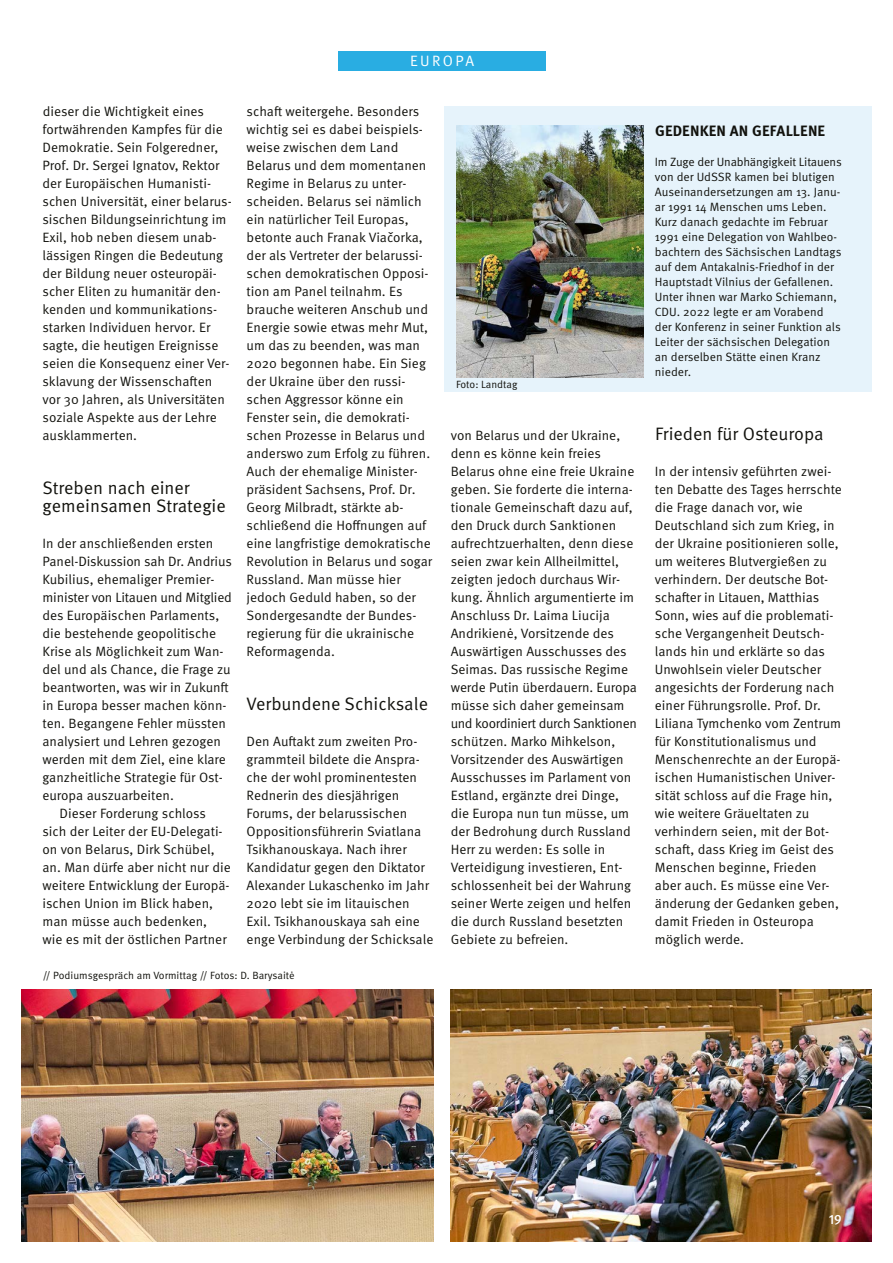
<style>
.page{position:relative;width:893px;height:1263px;background:#fff}
.page>*{position:absolute;margin:0;border:0;box-sizing:border-box;transform-origin:0 0}
.t1{font:18px/18px "Meta Pro Norm";color:#12120d}
.t2{font:700 15px "Meta Pro";letter-spacing:.01em;color:#12120d}
.t3{font:15px "Meta Pro Norm";letter-spacing:.16em;color:#fff}
.t4{font:13.5px/18px "Meta Pro Norm";color:#12120d}
.t5{font:500 13.5px "Meta Pro";color:#fff}
.t6{font:12px/15px "Meta Pro Norm";color:#12120d}
.t7{font:10.5px "Meta Pro Norm";color:#12120d}
</style>
<div class="page">
<div style="left:444px;top:106px;width:428px;height:286px;background:#e6f3fb"></div>
<img style="left:456px;top:125px;width:187px;height:252px">
<img style="left:21px;top:989px;width:413px;height:253px">
<img style="left:451px;top:989px;width:421px;height:253px">
<div style="left:338px;top:51px;width:208px;height:20px;background:#29ade2"></div>
<p class="t3" style="left:380px;top:50px;width:125px">SONDERTHEMA</p>
<p class="t3" style="left:410px;top:50px;width:66px">EUROPA</p>
<p class="t4" style="left:43px;top:101px;width:191px">dieser die Wichtigkeit eines fortwährenden Kampfes für die<br>Demokratie. Sein Folgeredner,<br>Prof. Dr. Sergei Ignatov, Rektor der Europäischen Humanisti&shy;schen Universität, einer belarus&shy;sischen Bildungseinrichtung im<br>Exil, hob neben diesem unab&shy;lässigen Ringen die Bedeutung der Bildung neuer osteuropäi&shy;scher Eliten zu humanitär den&shy;kenden und kommunikations&shy;starken Individuen hervor. Er sagte, die heutigen Ereignisse seien die Konsequenz einer Ver&shy;sklavung der Wissenschaften vor 30 Jahren, als Universitäten soziale Aspekte aus der Lehre ausklammerten.</p>
<h3 class="t1" style="left:43px;top:477px;width:185px">Streben nach einer gemeinsamen Strategie</h3>
<p class="t4" style="left:43px;top:533px;width:191px">In der anschließenden ersten<br>Panel-Diskussion sah Dr. Andrius<br>Kubilius, ehemaliger Premier&shy;minister von Litauen und Mitglied des Europäischen Parlaments, die bestehende geopolitische<br>Krise als Möglichkeit zum Wan&shy;del und als Chance, die Frage zu beantworten, was wir in Zukunft in Europa besser machen könn&shy;ten. Begangene Fehler müssten analysiert und Lehren gezogen werden mit dem Ziel, eine klare ganzheitliche Strategie für Ost&shy;europa auszuarbeiten.</p>
<p class="t4" style="left:43px;top:803px;width:190px;text-indent:17px">Dieser Forderung schloss sich der Leiter der EU-Delegati&shy;on von Belarus, Dirk Schübel, an. Man dürfe aber nicht nur die weitere Entwicklung der Europä&shy;ischen Union im Blick haben, man müsse auch bedenken,<br>wie es mit der östlichen Partner</p>
<p class="t4" style="left:247px;top:101px;width:187px">schaft weitergehe. Besonders wichtig sei es dabei beispiels&shy;weise zwischen dem Land<br>Belarus und dem momentanen<br>Regime in Belarus zu unter&shy;scheiden. Belarus sei nämlich ein natürlicher Teil Europas, betonte auch Franak Viačorka, der als Vertreter der belarussi&shy;schen demokratischen Opposi&shy;tion am Panel teilnahm. Es brauche weiteren Anschub und<br>Energie sowie etwas mehr Mut, um das zu beenden, was man<br>2020 begonnen habe. Ein Sieg der Ukraine über den russi&shy;schen Aggressor könne ein<br>Fenster sein, die demokrati&shy;schen Prozesse in Belarus und anderswo zum Erfolg zu führen.<br>Auch der ehemalige Minister&shy;präsident Sachsens, Prof. Dr.<br>Georg Milbradt, stärkte ab&shy;schließend die Hoffnungen auf eine langfristige demokratische<br>Revolution in Belarus und sogar<br>Russland. Man müsse hier jedoch Geduld haben, so der<br>Sondergesandte der Bundes&shy;regierung für die ukrainische<br>Reformagenda.</p>
<h3 class="t1" style="left:247px;top:693px;width:183px">Verbundene Schicksale</h3>
<p class="t4" style="left:247px;top:731px;width:188px">Den Auftakt zum zweiten Pro&shy;grammteil bildete die Anspra&shy;che der wohl prominentesten<br>Rednerin des diesjährigen<br>Forums, der belarussischen<br>Oppositionsführerin Sviatlana<br>Tsikhanouskaya. Nach ihrer<br>Kandidatur gegen den Diktator<br>Alexander Lukaschenko im Jahr<br>2020 lebt sie im litauischen<br>Exil. Tsikhanouskaya sah eine enge Verbindung der Schicksale</p>
<p class="t7" style="left:456px;top:376px;width:63px">Foto: Landtag</p>
<h2 class="t2" style="left:655px;top:119px;width:172px">GEDENKEN AN GEFALLENE</h2>
<p class="t6" style="left:655px;top:154px;width:189px">Im Zuge der Unabhängigkeit Litauens von der UdSSR kamen bei blutigen<br>Auseinandersetzungen am 13. Janu&shy;ar 1991 14 Menschen ums Leben.<br>Kurz danach gedachte im Februar<br>1991 eine Delegation von Wahlbeo&shy;bachtern des Sächsischen Landtags auf dem Antakalnis-Friedhof in der<br>Hauptstadt Vilnius der Gefallenen.<br>Unter ihnen war Marko Schiemann,<br>CDU. 2022 legte er am Vorabend der Konferenz in seiner Funktion als<br>Leiter der sächsischen Delegation an derselben Stätte einen Kranz nieder.</p>
<p class="t4" style="left:451px;top:425px;width:188px">von Belarus und der Ukraine, denn es könne kein freies<br>Belarus ohne eine freie Ukraine geben. Sie forderte die interna&shy;tionale Gemeinschaft dazu auf, den Druck durch Sanktionen aufrechtzuerhalten, denn diese seien zwar kein Allheilmittel, zeigten jedoch durchaus Wir&shy;kung. Ähnlich argumentierte im<br>Anschluss Dr. Laima Liucija<br>Andrikienė, Vorsitzende des<br>Auswärtigen Ausschusses des<br>Seimas. Das russische Regime werde Putin überdauern. Europa müsse sich daher gemeinsam und koordiniert durch Sanktionen schützen. Marko Mihkelson,<br>Vorsitzender des Auswärtigen<br>Ausschusses im Parlament von<br>Estland, ergänzte drei Dinge, die Europa nun tun müsse, um der Bedrohung durch Russland<br>Herr zu werden: Es solle in<br>Verteidigung investieren, Ent&shy;schlossenheit bei der Wahrung seiner Werte zeigen und helfen die durch Russland besetzten<br>Gebiete zu befreien.</p>
<h3 class="t1" style="left:655px;top:423px;width:170px">Frieden für Osteuropa</h3>
<p class="t4" style="left:655px;top:461px;width:189px">In der intensiv geführten zwei&shy;ten Debatte des Tages herrschte die Frage danach vor, wie<br>Deutschland sich zum Krieg, in der Ukraine positionieren solle, um weiteres Blutvergießen zu verhindern. Der deutsche Bot&shy;schafter in Litauen, Matthias<br>Sonn, wies auf die problemati&shy;sche Vergangenheit Deutsch&shy;lands hin und erklärte so das<br>Unwohlsein vieler Deutscher angesichts der Forderung nach einer Führungsrolle. Prof. Dr.<br>Liliana Tymchenko vom Zentrum für Konstitutionalismus und<br>Menschenrechte an der Europä&shy;ischen Humanistischen Univer&shy;sität schloss auf die Frage hin, wie weitere Gräueltaten zu verhindern seien, mit der Bot&shy;schaft, dass Krieg im Geist des<br>Menschen beginne, Frieden aber auch. Es müsse eine Ver&shy;änderung der Gedanken geben, damit Frieden in Osteuropa möglich werde.</p>
<p class="t7" style="left:43px;top:967px;width:253px">// Podiumsgespräch am Vormittag // Fotos: D. Barysaitė</p>
<p class="t5" style="left:829px;top:1209px;width:15px">19</p>
</div>
